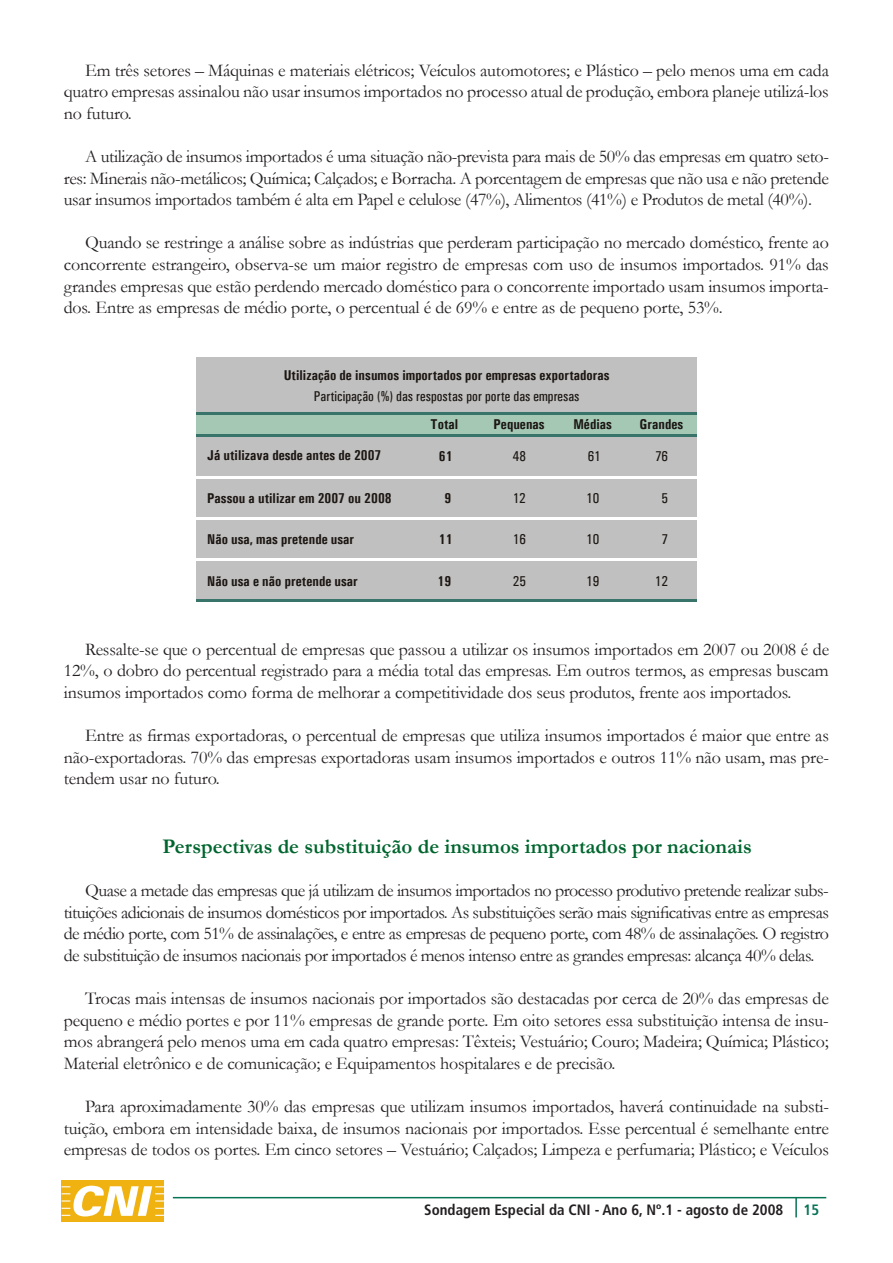
<style>
.page{position:relative;width:893px;height:1263px;background:#fff}
.page>*{position:absolute;margin:0;border:0;box-sizing:border-box;transform-origin:0 0}
.t1{font:700 21px "Garamond";color:#00652e}
.t2{font:18px/21.6px "Garamond";letter-spacing:-.01em;color:#231f20;text-align:justify}
.t3{font:700 condensed 15px "Frutiger";color:#231f20}
.t4{font:700 condensed 15px "Frutiger";color:#087456}
.t5{font:700 14.25px "Univers Condensed";color:#1c1713}
.t6{font:14.25px "Univers Condensed";color:#1c1713}
</style>
<div class="page">
<div style="left:62px;top:1180px;width:102px;height:42px;background:#efb211"></div>
<svg style="left:62px;top:1186px;width:102px;height:30px"></svg>
<hr style="left:173px;top:1197px;width:653px;height:1px;background:#087456">
<hr style="left:795px;top:1197px;width:2px;height:20px;background:#087456">
<div style="left:196px;top:435px;width:500px;height:42px;background:#c1c0c0"></div>
<div style="left:196px;top:477px;width:500px;height:41px;background:#c1c0c0"></div>
<div style="left:196px;top:518px;width:500px;height:42px;background:#c1c0c0"></div>
<div style="left:196px;top:560px;width:500px;height:41px;background:#c1c0c0"></div>
<div style="left:196px;top:358px;width:501px;height:56px;background:#c1c0c0"></div>
<div style="left:196px;top:414px;width:501px;height:20px;background:#a5c8b5"></div>
<hr style="left:196px;top:599px;width:501px;height:2px;background:#39746a">
<hr style="left:197px;top:476px;width:500px;height:2px;background:#fff">
<hr style="left:197px;top:517px;width:500px;height:3px;background:#fff">
<hr style="left:197px;top:559px;width:500px;height:2px;background:#fff">
<hr style="left:196px;top:413px;width:501px;height:2px;background:#39746a">
<hr style="left:196px;top:434px;width:501px;height:3px;background:#39746a">
<p class="t2" style="left:64px;top:59px;width:767px;text-indent:21px">Em três setores – Máquinas e materiais elétricos; Veículos automotores; e Plástico – pelo menos uma em cada quatro empresas assinalou não usar insumos importados no processo atual de produção, embora planeje utilizá-los no futuro.</p>
<p class="t2" style="left:64px;top:145px;width:767px;text-indent:21px">A utilização de insumos importados é uma situação não-prevista para mais de 50% das empresas em quatro seto&shy;res: Minerais não-metálicos; Química; Calçados; e Borracha. A porcentagem de empresas que não usa e não pretende usar insumos importados também é alta em Papel e celulose (47%), Alimentos (41%) e Produtos de metal (40%).</p>
<p class="t2" style="left:64px;top:231px;width:767px;text-indent:21px">Quando se restringe a análise sobre as indústrias que perderam participação no mercado doméstico, frente ao concorrente estrangeiro, observa-se um maior registro de empresas com uso de insumos importados. 91% das grandes empresas que estão perdendo mercado doméstico para o concorrente importado usam insumos importa&shy;dos. Entre as empresas de médio porte, o percentual é de 69% e entre as de pequeno porte, 53%.</p>
<p class="t5" style="left:284px;top:366px;width:327px">Utilização de insumos importados por empresas exportadoras</p>
<p class="t6" style="left:314px;top:388px;width:267px">Participação (%) das respostas por porte das empresas</p>
<p class="t5" style="left:207px;top:446px;width:176px">Já utilizava desde antes de 2007</p>
<p class="t5" style="left:207px;top:489px;width:186px">Passou a utilizar em 2007 ou 2008</p>
<p class="t5" style="left:207px;top:531px;width:149px">Não usa, mas pretende usar</p>
<p class="t5" style="left:207px;top:572px;width:152px">Não usa e não pretende usar</p>
<p class="t5" style="left:431px;top:415px;width:29px">Total</p>
<p class="t5" style="left:494px;top:415px;width:53px">Pequenas</p>
<p class="t5" style="left:573px;top:415px;width:40px">Médias</p>
<p class="t5" style="left:640px;top:415px;width:45px">Grandes</p>
<p class="t5" style="left:439px;top:448px;width:15px">61</p>
<p class="t5" style="left:444px;top:489px;width:8px">9</p>
<p class="t5" style="left:439px;top:531px;width:15px">11</p>
<p class="t5" style="left:437px;top:572px;width:15px">19</p>
<p class="t6" style="left:513px;top:448px;width:15px">48</p>
<p class="t6" style="left:513px;top:489px;width:15px">12</p>
<p class="t6" style="left:513px;top:531px;width:15px">16</p>
<p class="t6" style="left:513px;top:572px;width:15px">25</p>
<p class="t6" style="left:588px;top:448px;width:15px">61</p>
<p class="t6" style="left:586px;top:489px;width:15px">10</p>
<p class="t6" style="left:586px;top:531px;width:15px">10</p>
<p class="t6" style="left:586px;top:572px;width:15px">19</p>
<p class="t6" style="left:655px;top:448px;width:15px">76</p>
<p class="t6" style="left:662px;top:489px;width:8px">5</p>
<p class="t6" style="left:662px;top:531px;width:8px">7</p>
<p class="t6" style="left:655px;top:572px;width:15px">12</p>
<p class="t2" style="left:64px;top:638px;width:767px;text-indent:21px">Ressalte-se que o percentual de empresas que passou a utilizar os insumos importados em 2007 ou 2008 é de 12%, o dobro do percentual registrado para a média total das empresas. Em outros termos, as empresas buscam insumos importados como forma de melhorar a competitividade dos seus produtos, frente aos importados.</p>
<p class="t2" style="left:64px;top:724px;width:767px;text-indent:21px">Entre as firmas exportadoras, o percentual de empresas que utiliza insumos importados é maior que entre as não-exportadoras. 70% das empresas exportadoras usam insumos importados e outros 11% não usam, mas pre&shy;tendem usar no futuro.</p>
<p class="t1" style="left:162px;top:832px;width:591px">Perspectivas de substituição de insumos importados por nacionais</p>
<p class="t2" style="left:64px;top:879px;width:767px;text-indent:21px">Quase a metade das empresas que já utilizam de insumos importados no processo produtivo pretende realizar subs&shy;tituições adicionais de insumos domésticos por importados. As substituições serão mais significativas entre as empresas de médio porte, com 51% de assinalações, e entre as empresas de pequeno porte, com 48% de assinalações. O registro de substituição de insumos nacionais por importados é menos intenso entre as grandes empresas: alcança 40% delas.</p>
<p class="t2" style="left:64px;top:987px;width:767px;text-indent:21px">Trocas mais intensas de insumos nacionais por importados são destacadas por cerca de 20% das empresas de pequeno e médio portes e por 11% empresas de grande porte. Em oito setores essa substituição intensa de insu&shy;mos abrangerá pelo menos uma em cada quatro empresas: Têxteis; Vestuário; Couro; Madeira; Química; Plástico; Material eletrônico e de comunicação; e Equipamentos hospitalares e de precisão.</p>
<p class="t2" style="left:64px;top:1095px;width:767px;text-indent:21px">Para aproximadamente 30% das empresas que utilizam insumos importados, haverá continuidade na substi&shy;tuição, embora em intensidade baixa, de insumos nacionais por importados. Esse percentual é semelhante entre empresas de todos os portes. Em cinco setores – Vestuário; Calçados; Limpeza e perfumaria; Plástico; e Veículos</p>
<p class="t3" style="left:424px;top:1201px;width:360px">Sondagem Especial da CNI - Ano 6, Nº.1 - agosto de 2008</p>
<p class="t4" style="left:803px;top:1201px;width:17px">15</p>
</div>
